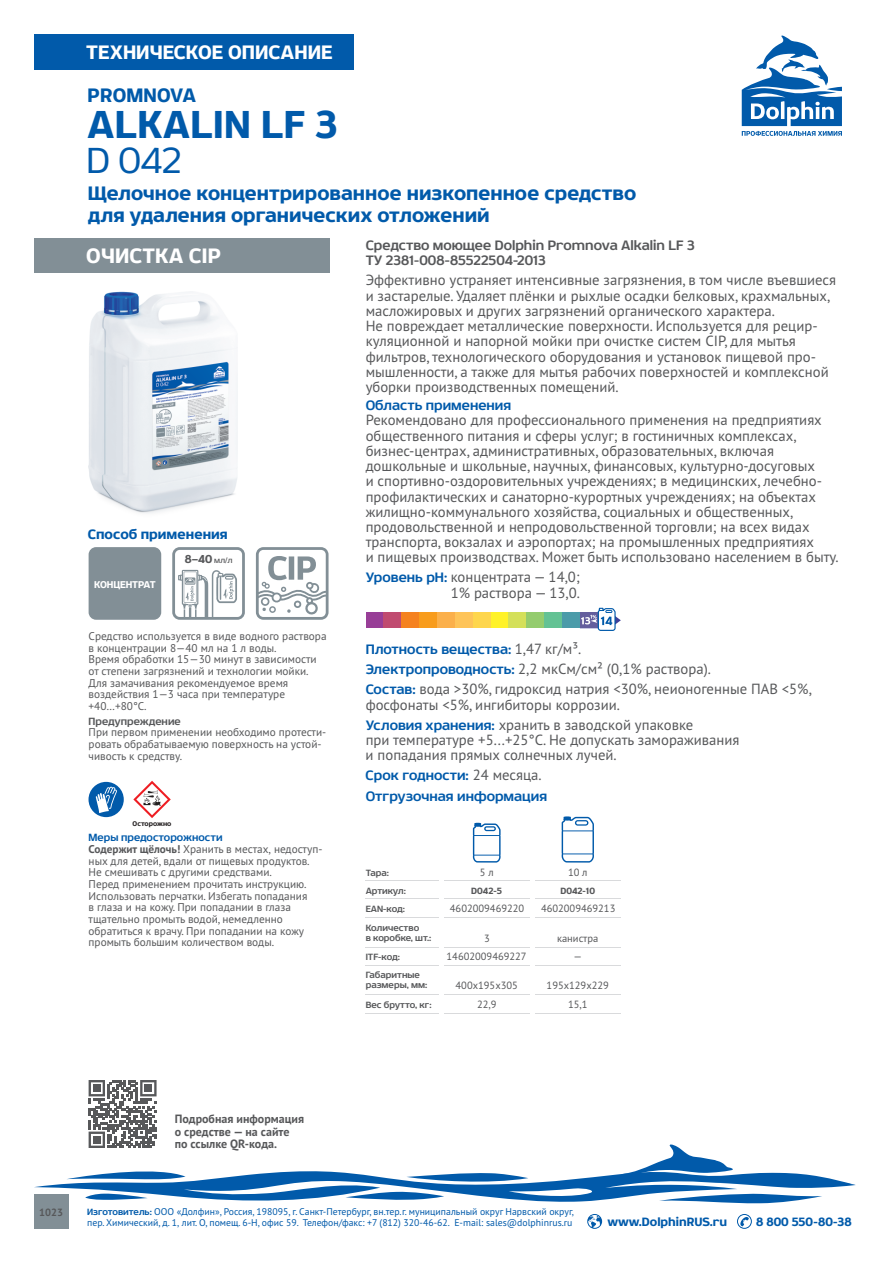
<style>
.page{position:relative;width:893px;height:1263px;background:#fff}
.page>*{position:absolute;margin:0;border:0;box-sizing:border-box;transform-origin:0 0}
.t1{font:900 42px "Sceptica";letter-spacing:.01em;color:#015aaa}
.t2{font:39px "Sceptica";color:#015aaa}
.t3{font:900 22.5px "Sceptica";letter-spacing:.01em;color:#fff}
.t4{font:900 21px/21.3px "Sceptica";color:#015aaa}
.t5{font:900 21px "Sceptica";color:#fff}
.t6{font:14.7px/15.1px "PT Sans";color:#57585a}
.t7{font:700 14.7px "Sceptica";color:#015aaa}
.t8{font:700 14.7px/15.8px "Sceptica";color:#57585a}
.t9{font:900 14.7px "Sceptica";color:#015aaa}
.t10{font:900 13.05px "Sceptica";color:#015aaa}
.t11{font:900 12.3px "Sceptica";color:#57585a}
.t12{font:700 12px/12.5px "PT Sans";color:#57585a}
.t13{font:11.25px/11.7px "PT Sans";color:#57585a}
.t14{font:700 11.25px "Sceptica";color:#015aaa}
.t15{font:700 11.25px "Sceptica";color:#57585a}
.t16{font:900 10.65px "Sceptica";letter-spacing:-.015em;color:#fff}
.t17{font:10.5px/18.6px "PT Sans";color:#57585a;text-align:center}
.t18{font:700 10.5px "PT Sans";color:#57585a}
.t19{font:9.75px/10.1px "PT Sans";color:#015aaa}
.t20{font:700 9.75px/10.4px "Sceptica";color:#57585a}
.t21{font:900 9.75px "Sceptica";color:#57585a}
.t22{font:900 7.35px "Sceptica";color:#231f20}
.s1{font-weight:500;font-size:8.55px}
.s2{font-weight:700}
.s3{font-family:"Sceptica";font-weight:700;color:#015aaa}
.s4{font-family:"PT Sans";font-weight:400;color:#57585a}
.s5{font-family:"Sceptica";font-weight:700}
</style>
<div class="page">
<img style="left:89px;top:292px;width:148px;height:221px">
<div style="left:34px;top:238px;width:296px;height:35px;background:#828f96"></div>
<svg style="left:133px;top:781px;width:38px;height:37px"></svg>
<svg style="left:87px;top:780px;width:38px;height:39px"></svg>
<svg style="left:89px;top:782px;width:35px;height:35px"></svg>
<hr style="left:366px;top:880px;width:255px;height:1px;background:#d9dadc">
<hr style="left:366px;top:898px;width:255px;height:1px;background:#d9dadc">
<hr style="left:366px;top:994px;width:255px;height:1px;background:#d9dadc">
<hr style="left:366px;top:917px;width:255px;height:1px;background:#d9dadc">
<hr style="left:366px;top:947px;width:255px;height:1px;background:#d9dadc">
<hr style="left:366px;top:965px;width:255px;height:1px;background:#d9dadc">
<hr style="left:366px;top:1013px;width:255px;height:1px;background:#d9dadc">
<hr style="left:439px;top:801px;width:4px;height:213px;background:#fff">
<hr style="left:530px;top:816px;width:4px;height:198px;background:#fff">
<svg style="left:473px;top:822px;width:28px;height:40px"></svg>
<svg style="left:562px;top:816px;width:32px;height:46px"></svg>
<svg style="left:172px;top:547px;width:73px;height:73px"></svg>
<div style="left:89px;top:547px;width:72px;height:73px;background:#828f96;border-radius:7px"></div>
<svg style="left:256px;top:547px;width:73px;height:73px"></svg>
<div style="left:562px;top:612px;width:18px;height:16px;background:#4b9ba9"></div>
<div style="left:491px;top:612px;width:17px;height:16px;background:#fff229"></div>
<div style="left:401px;top:612px;width:18px;height:16px;background:#f58220"></div>
<div style="left:419px;top:612px;width:18px;height:16px;background:#f89c1c"></div>
<div style="left:437px;top:612px;width:18px;height:16px;background:#fbb04b"></div>
<div style="left:455px;top:612px;width:18px;height:16px;background:#fec459"></div>
<div style="left:508px;top:612px;width:18px;height:16px;background:#d4e05a"></div>
<div style="left:526px;top:612px;width:18px;height:16px;background:#94cc6e"></div>
<div style="left:544px;top:612px;width:18px;height:16px;background:#63c294"></div>
<div style="left:473px;top:612px;width:18px;height:16px;background:#fed64d"></div>
<div style="left:366px;top:612px;width:18px;height:16px;background:#983e97"></div>
<div style="left:384px;top:612px;width:17px;height:16px;background:#c04b70"></div>
<svg style="left:580px;top:608px;width:41px;height:23px"></svg>
<div style="left:34px;top:34px;width:320px;height:36px;background:#015aaa"></div>
<svg style="left:587px;top:1214px;width:15px;height:15px"></svg>
<svg style="left:737px;top:1214px;width:15px;height:15px"></svg>
<svg style="left:34px;top:1080px;width:822px;height:124px"></svg>
<svg style="left:742px;top:35px;width:100px;height:101px"></svg>
<div style="left:34px;top:1195px;width:34px;height:34px;background:#828f96"></div>
<h3 class="t5" style="left:86px;top:44px;width:248px">ТЕХНИЧЕСКОЕ ОПИСАНИЕ</h3>
<h3 class="t4" style="left:88px;top:86px;width:110px">PROMNOVA</h3>
<h1 class="t1" style="left:87px;top:107px;width:252px">ALKALIN LF 3</h1>
<h2 class="t2" style="left:87px;top:144px;width:96px">D 042</h2>
<h3 class="t4" style="left:88px;top:185px;width:550px">Щелочное концентрированное низкопенное средство для удаления органических отложений</h3>
<h3 class="t3" style="left:86px;top:246px;width:136px">ОЧИСТКА CIP</h3>
<p class="t9" style="left:88px;top:528px;width:142px">Способ применения</p>
<p class="t16" style="left:94px;top:580px;width:63px">КОНЦЕНТРАТ</p>
<p class="t11" style="left:185px;top:554px;width:49px">8—40 <span class="s1">мл/л</span></p>
<p class="t13" style="left:89px;top:631px;width:240px">Средство используется в виде водного раствора в концентрации 8—40 мл на 1 л воды.<br>Время обработки 15—30 минут в зависимости от степени загрязнений и технологии мойки.<br>Для замачивания рекомендуемое время воздействия 1—3 часа при температуре +40…+80°С.</p>
<p class="t15" style="left:89px;top:716px;width:94px">Предупреждение</p>
<p class="t13" style="left:89px;top:727px;width:239px">При первом применении необходимо протести&shy;ровать обрабатываемую поверхность на устой&shy;чивость к средству.</p>
<p class="t22" style="left:133px;top:820px;width:40px">Осторожно</p>
<p class="t14" style="left:89px;top:833px;width:135px">Меры предосторожности</p>
<p class="t13" style="left:89px;top:844px;width:235px"><span class="s2">Содержит щёлочь!</span> Хранить в местах, недоступ&shy;ных для детей, вдали от пищевых продуктов.<br>Не смешивать с другими средствами.<br>Перед применением прочитать инструкцию.<br>Использовать перчатки. Избегать попадания<br>в глаза и на кожу. При попадании в глаза тщательно промыть водой, немедленно обратиться к врачу. При попадании на кожу промыть большим количеством воды.</p>
<p class="t8" style="left:366px;top:238px;width:331px">Средство моющее Dolphin Promnova Alkalin LF 3<br>ТУ 2381-008-85522504-2013</p>
<p class="t6" style="left:366px;top:274px;width:472px">Эффективно устраняет интенсивные загрязнения, в том числе въевшиеся и застарелые. Удаляет плёнки и рыхлые осадки белковых, крахмальных, масложировых и других загрязнений органического характера.<br>Не повреждает металлические поверхности. Используется для рецир&shy;куляционной и напорной мойки при очистке систем CIP, для мытья фильтров, технологического оборудования и установок пищевой про&shy;мышленности, а также для мытья рабочих поверхностей и комплексной уборки производственных помещений.</p>
<p class="t7" style="left:366px;top:399px;width:147px">Область применения</p>
<p class="t6" style="left:366px;top:414px;width:474px">Рекомендовано для профессионального применения на предприятиях общественного питания и сферы услуг; в гостиничных комплексах, бизнес-центрах, административных, образовательных, включая дошкольные и школьные, научных, финансовых, культурно-досуговых<br>и спортивно-оздоровительных учреждениях; в медицинских, лечебно&shy;профилактических и санаторно-курортных учреждениях; на объектах жилищно-коммунального хозяйства, социальных и общественных, продовольственной и непродовольственной торговли; на всех видах транспорта, вокзалах и аэропортах; на промышленных предприятиях<br>и пищевых производствах. Может быть использовано населением в быту.</p>
<p class="t6" style="left:366px;top:571px;width:216px;text-align:right"><span class="s3">Уровень pH:</span> концентрата — 14,0;<br>1% раствора — 13,0.</p>
<p class="t7" style="left:366px;top:643px;width:217px">Плотность вещества: <span class="s4">1,47 кг/м³.</span></p>
<p class="t6" style="left:366px;top:663px;width:347px"><span class="s3">Электропроводность:</span> 2,2 мкСм/см² (0,1% раствора).</p>
<p class="t6" style="left:366px;top:683px;width:448px"><span class="s3">Состав:</span> вода &gt;30%, гидроксид натрия &lt;30%, неионогенные ПАВ &lt;5%, фосфонаты &lt;5%, ингибиторы коррозии.</p>
<p class="t6" style="left:366px;top:718px;width:375px"><span class="s3">Условия хранения:</span> хранить в заводской упаковке<br>при температуре +5...+25°С. Не допускать замораживания и попадания прямых солнечных лучей.</p>
<p class="t7" style="left:366px;top:769px;width:177px">Срок годности: <span class="s4">24 месяца.</span></p>
<p class="t7" style="left:366px;top:790px;width:183px">Отгрузочная информация</p>
<p class="t20" style="left:366px;top:864px;width:42px;line-height:17.7px">Тара:<br>Артикул:</p>
<p class="t20" style="left:366px;top:923px;width:67px">Количество<br>в коробке, шт.:</p>
<p class="t20" style="left:366px;top:970px;width:63px">Габаритные размеры, мм:</p>
<p class="t20" style="left:366px;top:1000px;width:67px">Вес брутто, кг:</p>
<p class="t20" style="left:366px;top:904px;width:41px">EAN-код:</p>
<p class="t20" style="left:366px;top:953px;width:36px">ITF-код:</p>
<p class="t17" style="left:480px;top:864px;width:15px">5 л</p>
<p class="t21" style="left:471px;top:886px;width:32px">D042-5</p>
<p class="t17" style="left:450px;top:900px;width:76px">4602009469220</p>
<p class="t17" style="left:484px;top:930px;width:7px">3</p>
<p class="t17" style="left:447px;top:948px;width:82px">14602009469227</p>
<p class="t17" style="left:456px;top:977px;width:64px">400х195х305<br>22,9</p>
<p class="t17" style="left:568px;top:864px;width:21px">10 л</p>
<p class="t21" style="left:560px;top:886px;width:36px">D042-10</p>
<p class="t17" style="left:541px;top:900px;width:76px">4602009469213</p>
<p class="t17" style="left:557px;top:930px;width:43px">канистра</p>
<p class="t17" style="left:547px;top:977px;width:64px">195х129х229<br>15,1</p>
<p class="t17" style="left:573px;top:948px;width:10px">—</p>
<p class="t18" style="left:39px;top:1207px;width:25px">1023</p>
<p class="t12" style="left:175px;top:1114px;width:131px">Подробная информация о средстве — на сайте по ссылке QR-кода.</p>
<p class="t19" style="left:87px;top:1208px;width:488px"><span class="s5">Изготовитель:</span> ООО «Долфин», Россия, 198095, г. Санкт-Петербург, вн.тер.г. муниципальный округ Нарвский округ, пер. Химический, д. 1, лит. О, помещ. 6-Н, офис 59. Телефон/факс: +7 (812) 320-46-62. E-mail: sales@dolphinrus.ru</p>
<p class="t10" style="left:607px;top:1216px;width:121px">www.DolphinRUS.ru</p>
<p class="t10" style="left:756px;top:1216px;width:97px">8 800 550-80-38</p>
</div>
